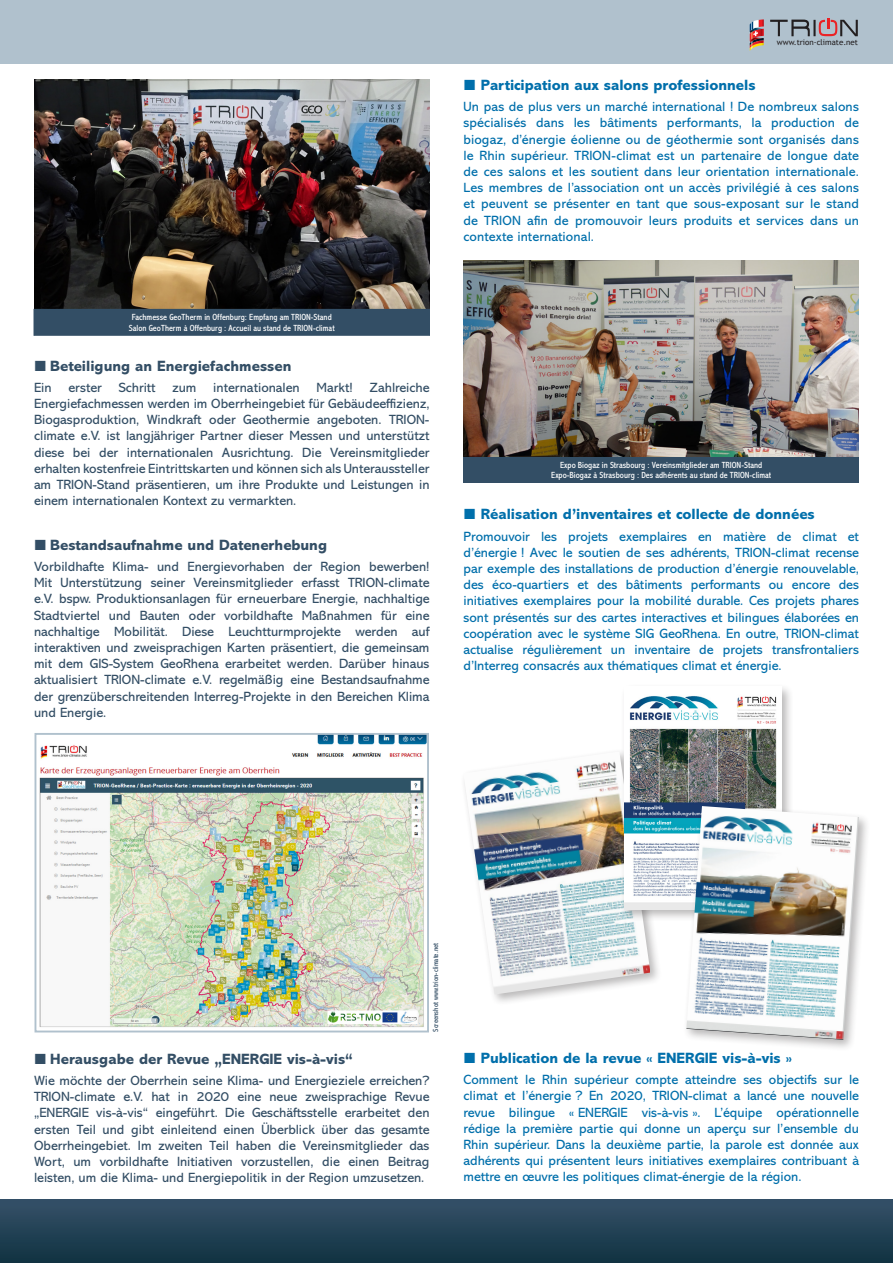
<style>
.page{position:relative;width:893px;height:1263px;background:#fff}
.page>*{position:absolute;margin:0;border:0;box-sizing:border-box;transform-origin:0 0}
.t1{font:800 15px "Abadi MT Std";color:#006fab}
.t2{font:800 15px "Abadi MT Std";color:#334e65}
.t3{font:13.5px/16.2px "Abadi MT Std";color:#334e65;text-align:justify}
.t4{font:13.5px/16.2px "Abadi MT Std";color:#006fab;text-align:justify}
.t5{font:condensed 9px "Abadi MT Std";color:#fff}
.t6{font:7.95px "Trebuchet MS";color:#231f20}
.t7{font:condensed 7.5px "Abadi MT Std";color:#334e65}
.s1{font-family:"European Pi Three";font-weight:400}
</style>
<div class="page">
<div style="left:0;top:1199px;width:893px;height:64px;background:linear-gradient(to bottom,#365169,#113342)"></div>
<img style="left:34px;top:79px;width:395px;height:230px">
<img style="left:39px;top:736px;width:387px;height:291px">
<div style="left:35px;top:733px;width:394px;height:299px;border:2px solid #b0c1cd"></div>
<img style="left:463px;top:260px;width:396px;height:197px">
<div style="left:34px;top:309px;width:395px;height:26px;background:#334e65"></div>
<div style="left:463px;top:457px;width:396px;height:26px;background:#334e65"></div>
<div style="left:460px;top:748px;width:202px;height:258px;background:#231f20;opacity:.32"></div>
<img style="left:463px;top:751px;width:187px;height:243px">
<div style="left:620px;top:683px;width:174px;height:239px;background:#231f20;opacity:.32"></div>
<img style="left:624px;top:687px;width:157px;height:222px">
<div style="left:683px;top:803px;width:188px;height:248px;background:#231f20;opacity:.32"></div>
<img style="left:686px;top:806px;width:173px;height:234px">
<div style="left:0;top:0;width:893px;height:64px;background:#b0c1cd"></div>
<svg style="left:750px;top:19px;width:14px;height:32px"></svg>
<hr style="left:813px;top:20px;width:3px;height:16px;background:#231f20">
<svg style="left:819px;top:18px;width:39px;height:18px"></svg>
<svg style="left:770px;top:20px;width:40px;height:16px"></svg>
<p class="t5" style="left:132px;top:312px;width:202px">Fachmesse GeoTherm in Offenburg: Empfang am TRION-Stand</p>
<p class="t5" style="left:129px;top:323px;width:207px">Salon GeoTherm à Offenburg : Accueil au stand de TRION-climat</p>
<p class="t2" style="left:34px;top:358px;width:259px"><span class="s1">L</span> Beteiligung an Energiefachmessen</p>
<p class="t3" style="left:34px;top:379px;width:397px">Ein erster Schritt zum internationalen Markt! Zahlreiche Energiefachmessen werden im Oberrheingebiet für Gebäudeeffizienz, Biogasproduktion, Windkraft oder Geothermie angeboten. TRION&shy;climate e.V. ist langjähriger Partner dieser Messen und unterstützt diese bei der internationalen Ausrichtung. Die Vereinsmitglieder erhalten kostenfreie Eintrittskarten und können sich als Unteraussteller am TRION-Stand präsentieren, um ihre Produkte und Leistungen in einem internationalen Kontext zu vermarkten.</p>
<p class="t2" style="left:34px;top:537px;width:295px"><span class="s1">L</span> Bestandsaufnahme und Datenerhebung</p>
<p class="t3" style="left:34px;top:558px;width:397px">Vorbildhafte Klima- und Energievorhaben der Region bewerben!</p>
<p class="t3" style="left:34px;top:575px;width:397px">Mit Unterstützung seiner Vereinsmitglieder erfasst TRION-climate e.V. bspw. Produktionsanlagen für erneuerbare Energie, nachhaltige Stadtviertel und Bauten oder vorbildhafte Maßnahmen für eine nachhaltige Mobilität. Diese Leuchtturmprojekte werden auf interaktiven und zweisprachigen Karten präsentiert, die gemeinsam mit dem GIS-System GeoRhena erarbeitet werden. Darüber hinaus aktualisiert TRION-climate e.V. regelmäßig eine Bestandsaufnahme der grenzüberschreitenden Interreg-Projekte in den Bereichen Klima und Energie.</p>
<p class="t6" style="left:777px;top:38px;width:83px">www.trion-climate.net</p>
<p class="t1" style="left:463px;top:76px;width:294px"><span class="s1">L</span> Participation aux salons professionnels</p>
<p class="t4" style="left:463px;top:99px;width:397px">Un pas de plus vers un marché international ! De nombreux salons spécialisés dans les bâtiments performants, la production de biogaz, d’énergie éolienne ou de géothermie sont organisés dans le Rhin supérieur. TRION-climat est un partenaire de longue date de ces salons et les soutient dans leur orientation internationale.<br>Les membres de l’association ont un accès privilégié à ces salons et peuvent se présenter en tant que sous-exposant sur le stand de TRION afin de promouvoir leurs produits et services dans un contexte international.</p>
<p class="t5" style="left:560px;top:460px;width:204px">Expo Biogaz in Strasbourg : Vereinsmitglieder am TRION-Stand</p>
<p class="t5" style="left:551px;top:470px;width:221px">Expo-Biogaz à Strasbourg : Des adhérents au stand de TRION-climat</p>
<p class="t1" style="left:463px;top:506px;width:353px"><span class="s1">L</span> Réalisation d’inventaires et collecte de données</p>
<p class="t4" style="left:463px;top:528px;width:397px">Promouvoir les projets exemplaires en matière de climat et d’énergie ! Avec le soutien de ses adhérents, TRION-climat recense par exemple des installations de production d’énergie renouvelable, des éco-quartiers et des bâtiments performants ou encore des initiatives exemplaires pour la mobilité durable. Ces projets phares sont présentés sur des cartes interactives et bilingues élaborées en coopération avec le système SIG GeoRhena. En outre, TRION-climat actualise régulièrement un inventaire de projets transfrontaliers d’Interreg consacrés aux thématiques climat et énergie.</p>
<p class="t7" style="left:431px;top:1032px;width:90px;rotate:-90deg">Screenshot www.trion-climate.net</p>
<p class="t2" style="left:34px;top:1051px;width:320px"><span class="s1">L</span> Herausgabe der Revue „ENERGIE vis-à-vis“</p>
<p class="t3" style="left:34px;top:1072px;width:397px">Wie möchte der Oberrhein seine Klima- und Energieziele erreichen?<br>TRION-climate e.V. hat in 2020 eine neue zweisprachige Revue „ENERGIE vis-à-vis“ eingeführt. Die Geschäftsstelle erarbeitet den ersten Teil und gibt einleitend einen Überblick über das gesamte Oberrheingebiet. Im zweiten Teil haben die Vereinsmitglieder das Wort, um vorbildhafte Initiativen vorzustellen, die einen Beitrag leisten, um die Klima- und Energiepolitik in der Region umzusetzen.</p>
<p class="t1" style="left:463px;top:1049px;width:330px"><span class="s1">L</span> Publication de la revue « ENERGIE vis-à-vis »</p>
<p class="t4" style="left:463px;top:1072px;width:397px">Comment le Rhin supérieur compte atteindre ses objectifs sur le climat et l’énergie ? En 2020, TRION-climat a lancé une nouvelle revue bilingue « ENERGIE vis-à-vis ». L’équipe opérationnelle rédige la première partie qui donne un aperçu sur l’ensemble du Rhin supérieur. Dans la deuxième partie, la parole est donnée aux adhérents qui présentent leurs initiatives exemplaires contribuant à mettre en œuvre les politiques climat-énergie de la région.</p>
</div>
